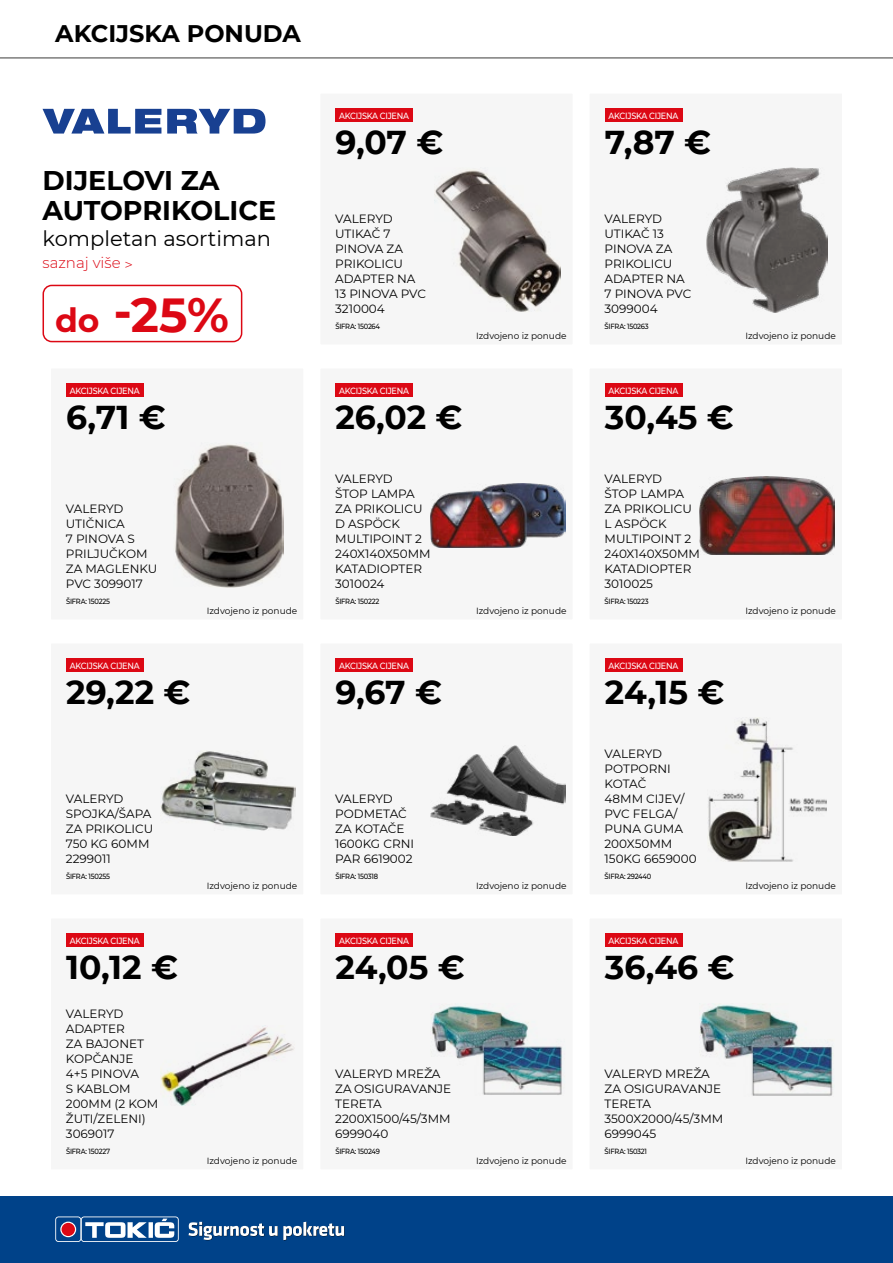
<style>
.page{position:relative;width:893px;height:1263px;background:#fff}
.page>*{position:absolute;margin:0;border:0;box-sizing:border-box;transform-origin:0 0}
.t1{font:700 47.7px "Montserrat";color:#dc0814}
.t2{font:700 33px "Montserrat";color:#000}
.t3{font:700 27px/30px "Montserrat";color:#000}
.t4{font:700 24px "Montserrat";color:#000}
.t5{font:21px "Montserrat";color:#000}
.t6{font:300 15px "Montserrat";color:#dc0814}
.t7{font:12px/15px "Montserrat";color:#000}
.t8{font:9px "Montserrat";color:#000}
.t9{font:500 9px "Montserrat";letter-spacing:-.03em;color:#fff;scale:.9 1}
.t10{font:500 7.5px "Montserrat";letter-spacing:-.03em;color:#000;scale:.9 1}
.s1{font-size:33px}
</style>
<div class="page">
<div style="left:0;top:1197px;width:893px;height:66px;background:#004289"></div>
<svg style="left:55px;top:1216px;width:124px;height:26px"></svg>
<svg style="left:60px;top:1221px;width:16px;height:16px"></svg>
<div style="left:62px;top:1223px;width:13px;height:13px;background:#dc0814;border-radius:50%"></div>
<svg style="left:189px;top:1222px;width:155px;height:18px"></svg>
<svg style="left:0;top:57px;width:893px;height:1px"></svg>
<div style="left:312px;top:85px;width:269px;height:268px;background:#f6f6f6"></div>
<div style="left:336px;top:109px;width:77px;height:13px;background:#dc0814"></div>
<img style="left:435px;top:170px;width:126px;height:142px">
<div style="left:581px;top:85px;width:269px;height:268px;background:#f6f6f6"></div>
<div style="left:605px;top:109px;width:77px;height:13px;background:#dc0814"></div>
<img style="left:707px;top:168px;width:120px;height:145px">
<div style="left:43px;top:360px;width:269px;height:268px;background:#f6f6f6"></div>
<div style="left:66px;top:384px;width:78px;height:13px;background:#dc0814"></div>
<img style="left:175px;top:444px;width:108px;height:144px">
<div style="left:312px;top:360px;width:269px;height:268px;background:#f6f6f6"></div>
<div style="left:336px;top:384px;width:77px;height:13px;background:#dc0814"></div>
<img style="left:430px;top:483px;width:135px;height:64px">
<div style="left:581px;top:360px;width:269px;height:268px;background:#f6f6f6"></div>
<div style="left:605px;top:384px;width:77px;height:13px;background:#dc0814"></div>
<img style="left:699px;top:476px;width:136px;height:79px">
<div style="left:43px;top:635px;width:269px;height:268px;background:#f6f6f6"></div>
<div style="left:66px;top:658px;width:78px;height:14px;background:#dc0814"></div>
<img style="left:161px;top:751px;width:135px;height:79px">
<div style="left:312px;top:635px;width:269px;height:268px;background:#f6f6f6"></div>
<div style="left:336px;top:658px;width:77px;height:14px;background:#dc0814"></div>
<img style="left:430px;top:745px;width:135px;height:90px">
<div style="left:581px;top:635px;width:269px;height:268px;background:#f6f6f6"></div>
<div style="left:605px;top:658px;width:77px;height:14px;background:#dc0814"></div>
<img style="left:708px;top:718px;width:118px;height:144px">
<div style="left:43px;top:910px;width:269px;height:268px;background:#f6f6f6"></div>
<div style="left:66px;top:933px;width:78px;height:14px;background:#dc0814"></div>
<img style="left:161px;top:1027px;width:133px;height:78px">
<div style="left:312px;top:910px;width:269px;height:268px;background:#f6f6f6"></div>
<div style="left:336px;top:933px;width:77px;height:14px;background:#dc0814"></div>
<img style="left:430px;top:1006px;width:133px;height:89px">
<div style="left:581px;top:910px;width:269px;height:268px;background:#f6f6f6"></div>
<div style="left:605px;top:933px;width:77px;height:14px;background:#dc0814"></div>
<img style="left:700px;top:1005px;width:133px;height:91px">
<div style="left:43px;top:285px;width:199px;height:57px;border:2px solid #dc0814;border-radius:9px"></div>
<svg style="left:43px;top:109px;width:118px;height:25px"></svg>
<svg style="left:167px;top:109px;width:98px;height:25px"></svg>
<h3 class="t4" style="left:55px;top:16px;width:247px">AKCIJSKA PONUDA</h3>
<p class="t9" style="left:339px;top:109px;width:79px">AKCIJSKA CIJENA</p>
<p class="t9" style="left:608px;top:109px;width:79px">AKCIJSKA CIJENA</p>
<h2 class="t2" style="left:336px;top:118px;width:109px">9,07 €</h2>
<h2 class="t2" style="left:605px;top:118px;width:108px">7,87 €</h2>
<h3 class="t3" style="left:43px;top:164px;width:235px">DIJELOVI ZA<br>AUTOPRIKOLICE</h3>
<h3 class="t5" style="left:43px;top:224px;width:230px">kompletan asortiman</h3>
<p class="t6" style="left:43px;top:253px;width:92px">saznaj više &gt;</p>
<h1 class="t1" style="left:55px;top:280px;width:175px"><span class="s1">do</span> -25%</h1>
<p class="t7" style="left:335px;top:211px;width:92px">VALERYD<br>UTIKAČ 7<br>PINOVA ZA<br>PRIKOLICU<br>ADAPTER NA<br>13 PINOVA PVC<br>3210004</p>
<p class="t10" style="left:335px;top:322px;width:51px">ŠIFRA: 150264</p>
<p class="t8" style="left:476px;top:329px;width:92px">Izdvojeno iz ponude</p>
<p class="t7" style="left:604px;top:211px;width:88px">VALERYD<br>UTIKAČ 13<br>PINOVA ZA<br>PRIKOLICU<br>ADAPTER NA<br>7 PINOVA PVC<br>3099004</p>
<p class="t10" style="left:605px;top:322px;width:51px">ŠIFRA: 150263</p>
<p class="t8" style="left:745px;top:329px;width:92px">Izdvojeno iz ponude</p>
<p class="t9" style="left:70px;top:384px;width:79px">AKCIJSKA CIJENA</p>
<p class="t9" style="left:339px;top:384px;width:79px">AKCIJSKA CIJENA</p>
<p class="t9" style="left:608px;top:384px;width:79px">AKCIJSKA CIJENA</p>
<h2 class="t2" style="left:66px;top:393px;width:101px">6,71 €</h2>
<h2 class="t2" style="left:336px;top:393px;width:129px">26,02 €</h2>
<h2 class="t2" style="left:605px;top:393px;width:130px">30,45 €</h2>
<p class="t7" style="left:66px;top:501px;width:93px">VALERYD<br>UTIČNICA<br>7 PINOVA S<br>PRILJUČKOM<br>ZA MAGLENKU<br>PVC 3099017</p>
<p class="t7" style="left:335px;top:471px;width:97px">VALERYD<br>ŠTOP LAMPA<br>ZA PRIKOLICU<br>D ASPÖCK<br>MULTIPOINT 2<br>240X140X50MM<br>KATADIOPTER<br>3010024</p>
<p class="t7" style="left:604px;top:471px;width:97px">VALERYD<br>ŠTOP LAMPA<br>ZA PRIKOLICU<br>L ASPÖCK<br>MULTIPOINT 2<br>240X140X50MM<br>KATADIOPTER<br>3010025</p>
<p class="t10" style="left:66px;top:597px;width:50px">ŠIFRA: 150225</p>
<p class="t10" style="left:335px;top:597px;width:50px">ŠIFRA: 150222</p>
<p class="t10" style="left:605px;top:597px;width:50px">ŠIFRA: 150223</p>
<p class="t8" style="left:207px;top:604px;width:92px">Izdvojeno iz ponude</p>
<p class="t8" style="left:476px;top:604px;width:92px">Izdvojeno iz ponude</p>
<p class="t8" style="left:745px;top:604px;width:92px">Izdvojeno iz ponude</p>
<p class="t9" style="left:70px;top:659px;width:79px">AKCIJSKA CIJENA</p>
<p class="t9" style="left:339px;top:659px;width:79px">AKCIJSKA CIJENA</p>
<p class="t9" style="left:608px;top:659px;width:79px">AKCIJSKA CIJENA</p>
<h2 class="t2" style="left:66px;top:668px;width:126px">29,22 €</h2>
<h2 class="t2" style="left:336px;top:668px;width:108px">9,67 €</h2>
<h2 class="t2" style="left:605px;top:668px;width:121px">24,15 €</h2>
<p class="t7" style="left:66px;top:791px;width:89px">VALERYD<br>SPOJKA/ŠAPA<br>ZA PRIKOLICU<br>750 KG 60MM<br>2299011</p>
<p class="t7" style="left:335px;top:791px;width:80px">VALERYD<br>PODMETAČ<br>ZA KOTAČE<br>1600KG CRNI<br>PAR 6619002</p>
<p class="t7" style="left:604px;top:746px;width:94px">VALERYD<br>POTPORNI<br>KOTAČ<br>48MM CIJEV/<br>PVC FELGA/<br>PUNA GUMA<br>200X50MM<br>150KG 6659000</p>
<p class="t10" style="left:66px;top:871px;width:50px">ŠIFRA: 150255</p>
<p class="t10" style="left:335px;top:871px;width:49px">ŠIFRA: 150318</p>
<p class="t10" style="left:605px;top:871px;width:53px">ŠIFRA: 292440</p>
<p class="t8" style="left:207px;top:879px;width:92px">Izdvojeno iz ponude</p>
<p class="t8" style="left:476px;top:879px;width:92px">Izdvojeno iz ponude</p>
<p class="t8" style="left:745px;top:879px;width:92px">Izdvojeno iz ponude</p>
<p class="t9" style="left:70px;top:934px;width:79px">AKCIJSKA CIJENA</p>
<p class="t9" style="left:339px;top:934px;width:79px">AKCIJSKA CIJENA</p>
<p class="t9" style="left:608px;top:934px;width:79px">AKCIJSKA CIJENA</p>
<h2 class="t2" style="left:66px;top:943px;width:113px">10,12 €</h2>
<h2 class="t2" style="left:336px;top:943px;width:131px">24,05 €</h2>
<h2 class="t2" style="left:605px;top:943px;width:131px">36,46 €</h2>
<p class="t7" style="left:66px;top:1006px;width:94px">VALERYD<br>ADAPTER<br>ZA BAJONET<br>KOPČANJE<br>4+5 PINOVA<br>S KABLOM<br>200MM (2 KOM<br>ŽUTI/ZELENI)<br>3069017</p>
<p class="t7" style="left:335px;top:1066px;width:117px">VALERYD MREŽA<br>ZA OSIGURAVANJE<br>TERETA<br>2200X1500/45/3MM<br>6999040</p>
<p class="t7" style="left:604px;top:1066px;width:120px">VALERYD MREŽA<br>ZA OSIGURAVANJE<br>TERETA<br>3500X2000/45/3MM<br>6999045</p>
<p class="t10" style="left:66px;top:1146px;width:50px">ŠIFRA: 150227</p>
<p class="t10" style="left:335px;top:1146px;width:51px">ŠIFRA: 150249</p>
<p class="t10" style="left:605px;top:1146px;width:49px">ŠIFRA: 150321</p>
<p class="t8" style="left:207px;top:1154px;width:92px">Izdvojeno iz ponude</p>
<p class="t8" style="left:476px;top:1154px;width:92px">Izdvojeno iz ponude</p>
<p class="t8" style="left:745px;top:1154px;width:92px">Izdvojeno iz ponude</p>
</div>
